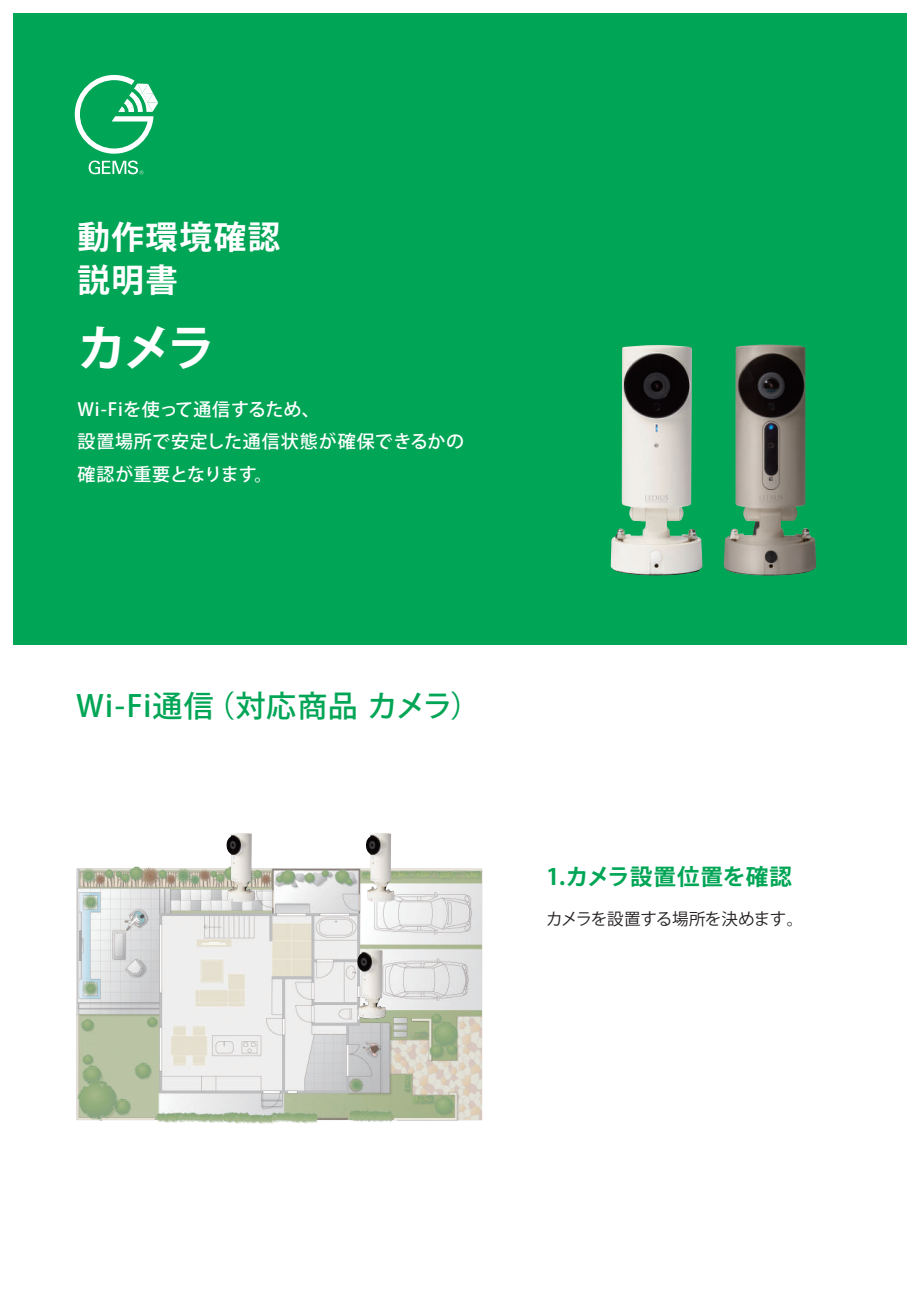
<style>
.page{position:relative;width:919px;height:1289px;background:#fff}
.page>*{position:absolute;margin:0;border:0;box-sizing:border-box;transform-origin:0 0}
.t1{font:700 48.6px "Koz Go Pro";color:#fff}
.t2{font:700 32.4px/43.2px "Koz Go Pro";letter-spacing:.05em;color:#fff}
.t3{font:500 30px "Koz Go Pro";letter-spacing:.03em;color:#00a555}
.t4{font:700 22.5px "Koz Go Pro";letter-spacing:.02em;color:#00a555}
.t5{font:500 18px/32.4px "Koz Go Pro";letter-spacing:.03em;color:#fff}
.t6{font:16.5px "Koz Go Pro";letter-spacing:-.02em;color:#231f20}
</style>
<div class="page">
<div style="left:13px;top:13px;width:893px;height:631px;background:#00a555"></div>
<svg style="left:74px;top:74px;width:84px;height:80px"></svg>
<svg style="left:89px;top:160px;width:54px;height:14px"></svg>
<img style="left:76px;top:866px;width:407px;height:258px">
<img style="left:226px;top:833px;width:29px;height:69px">
<img style="left:366px;top:833px;width:28px;height:69px">
<img style="left:357px;top:949px;width:28px;height:69px">
<img style="left:610px;top:345px;width:92px;height:230px">
<img style="left:723px;top:344px;width:93px;height:232px">
<h2 class="t2" style="left:77px;top:217px;width:204px">動作環境確認説明書</h2>
<h1 class="t1" style="left:77px;top:316px;width:140px">カメラ</h1>
<p class="t5" style="left:77px;top:394px;width:388px">Wi-Fiを使って通信するため、<br>設置場所で安定した通信状態が確保できるかの確認が重要となります。</p>
<h3 class="t3" style="left:76px;top:686px;width:406px">Wi-Fi通信（対応商品 カメラ）</h3>
<p class="t4" style="left:546px;top:862px;width:247px">1.カメラ設置位置を確認</p>
<p class="t6" style="left:546px;top:907px;width:259px">カメラを設置する場所を決めます。</p>
</div>
